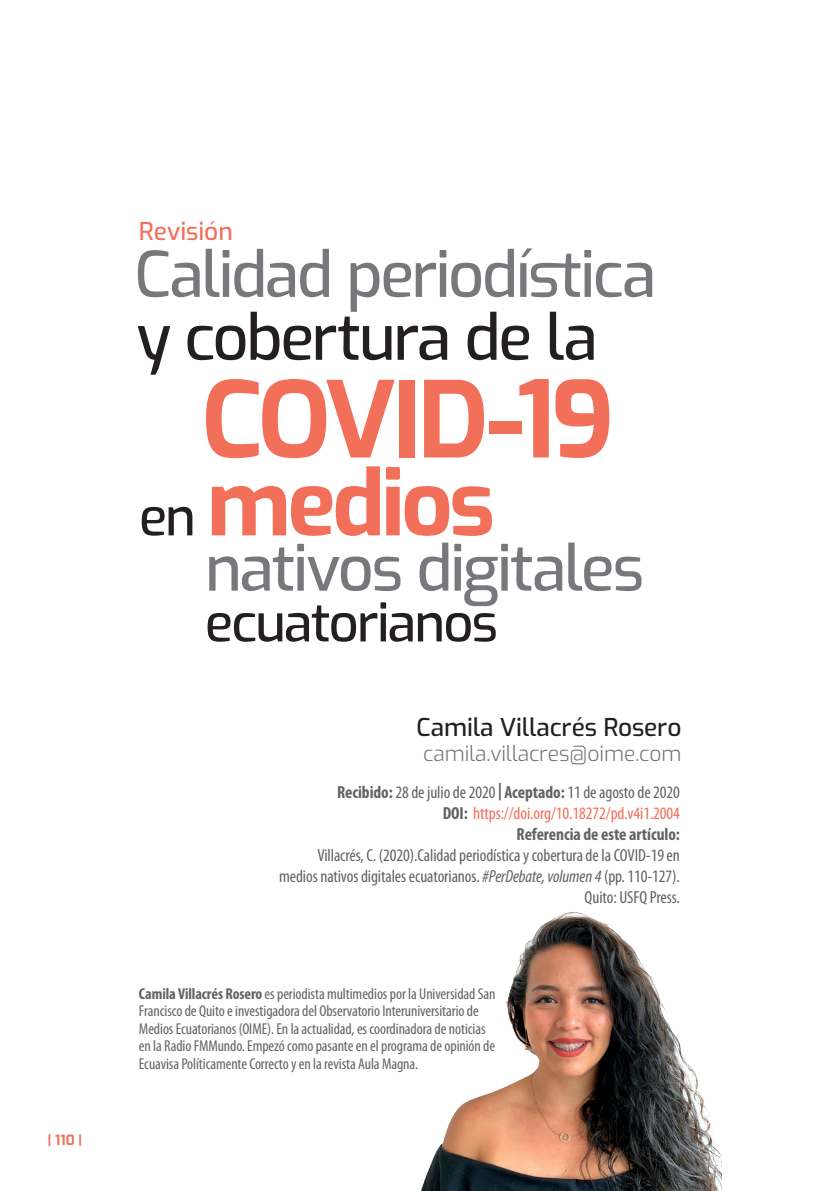
<style>
.page{position:relative;width:819px;height:1191px;background:#fff}
.page>*{position:absolute;margin:0;border:0;box-sizing:border-box;transform-origin:0 0}
.t1{font:100 105px "Exo";letter-spacing:-.045em;color:#f26f59}
.t2{font:100 90.48px "Exo";letter-spacing:-.04em;color:#f26f59}
.t3{font:100 63px/62.8px "Exo";letter-spacing:-.04em;color:#76787b}
.t4{font:100 52.5px "Exo";letter-spacing:-.04em;color:#231f20}
.autor{font:100 24.5px "Exo";letter-spacing:-.005em;color:#231f20}
.t5{font:100 24.5px "Exo";letter-spacing:-.005em;color:#f26f59}
.autor_mail{font:100 21px "Exo";letter-spacing:-.005em;color:#6c6d70}
.t6{font:condensed 17.5px/21px "Myriad Pro";letter-spacing:-.005em;color:#636366;text-align:right}
.t7{font:condensed 17.5px "Myriad Pro";letter-spacing:-.005em;color:#f26f59}
.membrete{font:700 condensed 17.5px "Myriad Pro";letter-spacing:-.005em;color:#636366}
.perfil_autor{font:condensed 15.75px/17.5px "Myriad Pro";letter-spacing:-.005em;color:#636366}
.t8{font:100 14px "Exo";color:#f26f59}
.s1{color:#231f20}
.s2{font-size:52.5px;color:#231f20}
.s3{font-weight:700}
.s4{font-weight:700;color:#636366}
.s5{font-style:italic}
</style>
<div class="page">
<img style="left:421px;top:912px;width:300px;height:279px">
<p class="t8" style="left:48px;top:1129px;width:36px">| 110 |</p>
<p class="t5" style="left:139px;top:213px;width:95px">Revisión</p>
<p class="t3" style="left:134px;top:240px;width:523px">Calidad periodística <span class="s1">y cobertura de la</span></p>
<p class="t1" style="left:201px;top:343px;width:414px">COVID-19</p>
<p class="t2" style="left:139px;top:437px;width:357px"><span class="s2">en</span> medios</p>
<p class="t3" style="left:205px;top:533px;width:441px">nativos digitales</p>
<p class="t4" style="left:205px;top:584px;width:295px">ecuatorianos</p>
<p class="autor" style="left:416px;top:709px;width:266px">Camila Villacrés Rosero</p>
<p class="autor_mail" style="left:423px;top:738px;width:260px">camila.villacres@oime.com</p>
<p class="t6" style="left:337px;top:781px;width:344px"><span class="s3">Recibido:</span> 28 de julio de 2020 <span class="s3">| Aceptado:</span> 11 de agosto de 2020</p>
<p class="t7" style="left:442px;top:802px;width:239px"><span class="s4">DOI:</span> https://doi.org/10.18272/pd.v4i1.2004</p>
<p class="membrete" style="left:516px;top:823px;width:165px">Referencia de este artículo:</p>
<p class="t6" style="left:279px;top:844px;width:402px">Villacrés, C. (2020).Calidad periodística y cobertura de la COVID-19 en medios nativos digitales ecuatorianos. <span class="s5">#PerDebate, volumen 4</span> (pp. 110-127).<br>Quito: USFQ Press.</p>
<p class="perfil_autor" style="left:139px;top:984px;width:358px"><span class="s3">Camila Villacrés Rosero</span> es periodista multimedios por la Universidad San Francisco de Quito e investigadora del Observatorio Interuniversitario de Medios Ecuatorianos (OIME). En la actualidad, es coordinadora de noticias en la Radio FMMundo. Empezó como pasante en el programa de opinión de Ecuavisa Políticamente Correcto y en la revista Aula Magna.</p>
</div>
